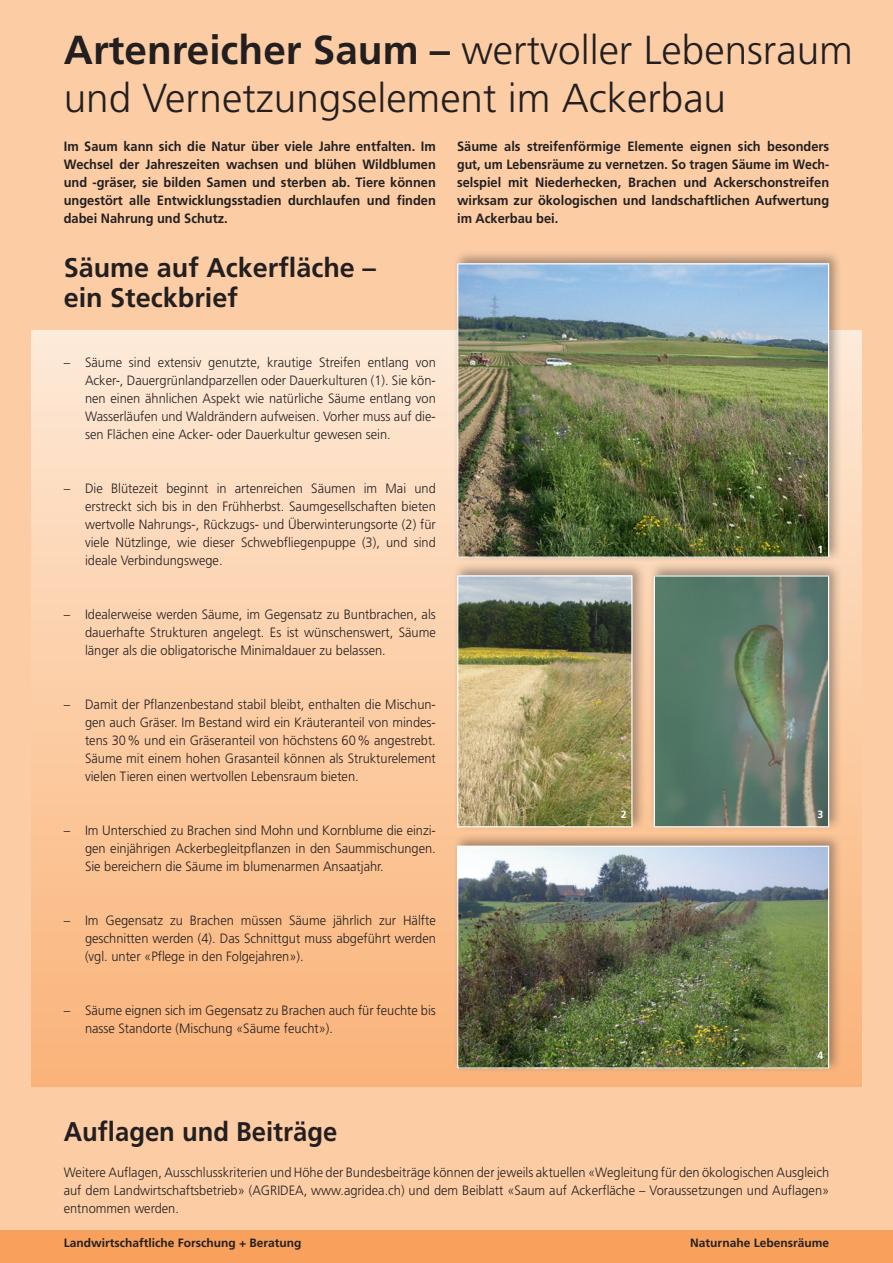
<style>
.page{position:relative;width:893px;height:1263px;background:#fccda5}
.page>*{position:absolute;margin:0;border:0;box-sizing:border-box;transform-origin:0 0}
.t1{font:300 40.5px/48px "Frutiger";color:#231f20}
.Untertitel_1{font:700 27px "Frutiger";color:#231f20}
.Untertitel_1-2{font:700 27px "Frutiger";color:#231f20;scale:.95 1}
.Grundschrift{font:300 13.5px/18px "Frutiger";color:#231f20;text-align:justify;scale:.95 1}
.t2{font:700 13.5px/18px "Frutiger";color:#231f20;text-align:justify;scale:.95 1}
.t3{font:700 12px "Frutiger";color:#231f20}
.t4{font:700 10.5px "Frutiger";color:#fff}
.s1{font-weight:700}
</style>
<div class="page">
<div style="left:32px;top:331px;width:829px;height:756px;background:linear-gradient(to bottom,#fee9d6,#fab277)"></div>
<div style="left:0;top:1231px;width:893px;height:32px;background:#f8a15c"></div>
<div style="left:452px;top:562px;width:194px;height:270px;background:#231f20;opacity:.4"></div>
<img style="left:459px;top:577px;width:171px;height:248px">
<div style="left:457px;top:575px;width:175px;height:252px;border:1px solid #fff"></div>
<div style="left:452px;top:250px;width:390px;height:313px;background:#231f20;opacity:.4"></div>
<img style="left:459px;top:265px;width:368px;height:291px">
<div style="left:457px;top:263px;width:372px;height:295px;border:1px solid #fff"></div>
<div style="left:649px;top:562px;width:193px;height:270px;background:#231f20;opacity:.4"></div>
<img style="left:656px;top:577px;width:171px;height:248px">
<div style="left:654px;top:575px;width:175px;height:252px;border:1px solid #fff"></div>
<div style="left:452px;top:832px;width:390px;height:241px;background:#231f20;opacity:.4"></div>
<img style="left:459px;top:848px;width:368px;height:219px">
<div style="left:457px;top:846px;width:372px;height:223px;border:1px solid #fff"></div>
<p class="t1" style="left:64px;top:26px;width:791px"><span class="s1">Artenreicher Saum –</span> wertvoller Lebensraum und Vernetzungselement im Ackerbau</p>
<p class="t2" style="left:64px;top:137px;width:393px">Im Saum kann sich die Natur über viele Jahre entfalten. Im Wechsel der Jahreszeiten wachsen und blühen Wildblumen und -gräser, sie bilden Samen und sterben ab. Tiere können ungestört alle Entwicklungsstadien durchlaufen und finden dabei Nahrung und Schutz.</p>
<p class="t2" style="left:457px;top:137px;width:393px">Säume als streifenförmige Elemente eignen sich besonders gut, um Lebensräume zu vernetzen. So tragen Säume im Wech&shy;selspiel mit Niederhecken, Brachen und Ackerschonstreifen wirksam zur ökologischen und landschaftlichen Aufwertung im Ackerbau bei.</p>
<p class="Untertitel_1" style="left:64px;top:251px;width:314px">Säume auf Ackerfläche –</p>
<p class="Untertitel_1" style="left:64px;top:281px;width:176px">ein Steckbrief</p>
<p class="Grundschrift" style="left:85px;top:353px;width:371px;text-indent:-21px">– Säume sind extensiv genutzte, krautige Streifen entlang von Acker-, Dauergrünlandparzellen oder Dauerkulturen (1). Sie kön&shy;nen einen ähnlichen Aspekt wie natürliche Säume entlang von Wasserläufen und Waldrändern aufweisen. Vorher muss auf die&shy;sen Flächen eine Acker- oder Dauerkultur gewesen sein.</p>
<p class="Grundschrift" style="left:85px;top:479px;width:371px;text-indent:-21px">– Die Blütezeit beginnt in artenreichen Säumen im Mai und erstreckt sich bis in den Frühherbst. Saumgesellschaften bieten wertvolle Nahrungs-, Rückzugs- und Überwinterungsorte (2) für viele Nützlinge, wie dieser Schwebfliegenpuppe (3), und sind ideale Verbindungswege.</p>
<p class="Grundschrift" style="left:85px;top:605px;width:371px;text-indent:-21px">– Idealerweise werden Säume, im Gegensatz zu Buntbrachen, als dauerhafte Strukturen angelegt. Es ist wünschenswert, Säume länger als die obligatorische Minimaldauer zu belassen.</p>
<p class="Grundschrift" style="left:85px;top:695px;width:371px;text-indent:-21px">– Damit der Pflanzenbestand stabil bleibt, enthalten die Mischun&shy;gen auch Gräser. Im Bestand wird ein Kräuteranteil von mindes&shy;tens 30% und ein Gräseranteil von höchstens 60% angestrebt.<br>Säume mit einem hohen Grasanteil können als Strukturelement vielen Tieren einen wertvollen Lebensraum bieten.</p>
<p class="Grundschrift" style="left:85px;top:821px;width:371px;text-indent:-21px">– Im Unterschied zu Brachen sind Mohn und Kornblume die einzi&shy;gen einjährigen Ackerbegleitpflanzen in den Saummischungen.<br>Sie bereichern die Säume im blumenarmen Ansaatjahr.</p>
<p class="Grundschrift" style="left:85px;top:911px;width:371px;text-indent:-21px">– Im Gegensatz zu Brachen müssen Säume jährlich zur Hälfte geschnitten werden (4). Das Schnittgut muss abgeführt werden (vgl. unter «Pflege in den Folgejahren»).</p>
<p class="Grundschrift" style="left:85px;top:1001px;width:371px;text-indent:-21px">– Säume eignen sich im Gegensatz zu Brachen auch für feuchte bis nasse Standorte (Mischung «Säume feucht»).</p>
<p class="t4" style="left:621px;top:808px;width:7px">2</p>
<p class="t4" style="left:817px;top:543px;width:7px">1</p>
<p class="t4" style="left:817px;top:808px;width:7px">3</p>
<p class="t4" style="left:817px;top:1049px;width:7px">4</p>
<p class="Untertitel_1-2" style="left:64px;top:1115px;width:290px">Auflagen und Beiträge</p>
<p class="Grundschrift" style="left:64px;top:1163px;width:807px">Weitere Auflagen, Ausschlusskriterien und Höhe der Bundesbeiträge können der jeweils aktuellen «Wegleitung für den ökologischen Ausgleich auf dem Landwirtschaftsbetrieb» (AGRIDEA, www.agridea.ch) und dem Beiblatt «Saum auf Ackerfläche – Voraussetzungen und Auflagen» entnommen werden.</p>
<p class="t3" style="left:64px;top:1235px;width:239px">Landwirtschaftliche Forschung + Beratung</p>
<p class="t3" style="left:690px;top:1235px;width:140px">Naturnahe Lebensräume</p>
</div>
